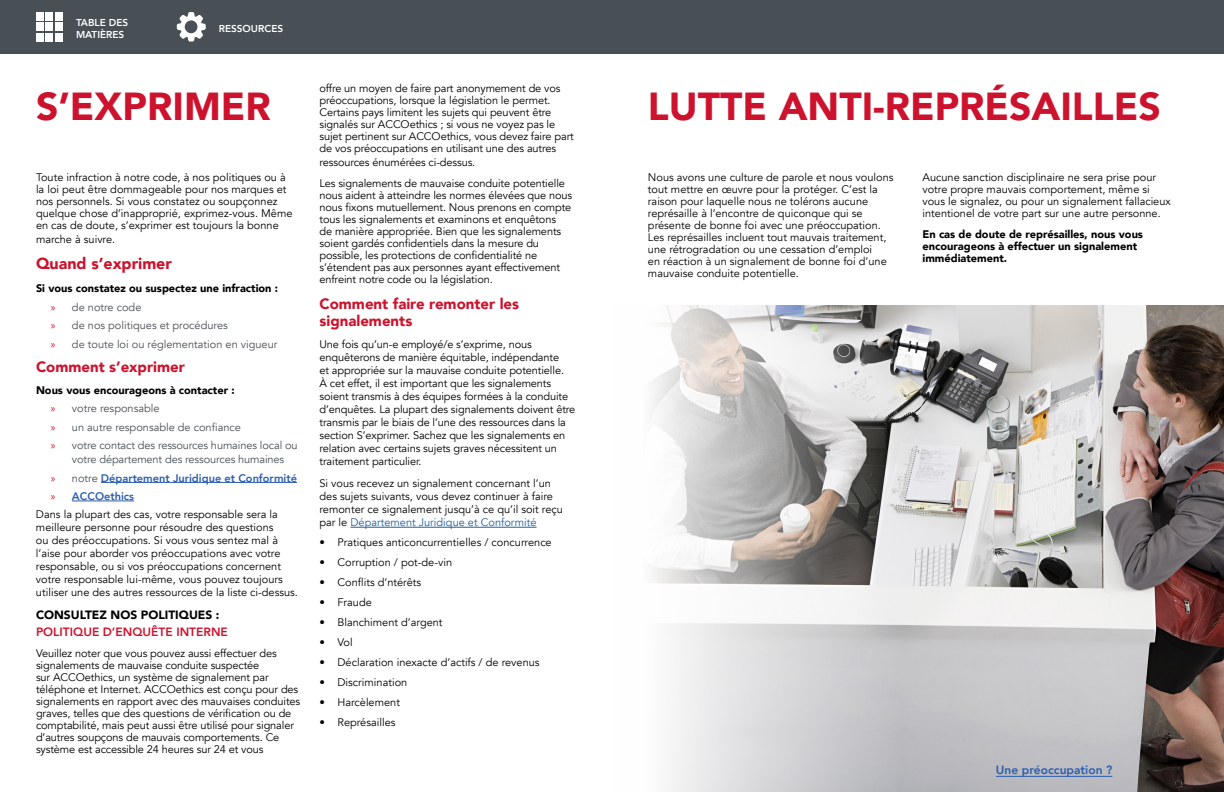
<style>
.page{position:relative;width:1224px;height:792px;background:#fff}
.page>*{position:absolute;margin:0;border:0;box-sizing:border-box;transform-origin:0 0}
.t1{font:900 39px "Avenir";color:#cd122d}
.t2{font:900 16px "Avenir";color:#cd122d}
.t3{font:900 15px/17px "Avenir";color:#cd122d}
.t4{font:800 12px "Avenir";color:#cd122d}
.t5{font:900 12px "Avenir";color:#000}
.t6{font:800 12px "Avenir";color:#2a5db0}
.t7{font:11px/12px "Avenir";letter-spacing:-.01em;color:#000}
.t8{font:11px/18.5px "Avenir";color:#484f55}
.t9{font:900 11px/12px "Avenir";color:#000}
.t10{font:800 10px/12px "Avenir";color:#fff}
.s1{color:#215e9e}
.s2{font-weight:900;color:#000}
.s3{font-family:"Myriad Pro";color:#cd122d}
.s4{font-weight:800;color:#2a5db0}
</style>
<div class="page">
<div style="left:0;top:0;width:1224px;height:54px;background:#484f55"></div>
<div style="left:36px;top:12px;width:8px;height:8px;background:#fff"></div>
<div style="left:36px;top:23px;width:8px;height:8px;background:#fff"></div>
<div style="left:36px;top:33px;width:8px;height:8px;background:#fff"></div>
<div style="left:46px;top:12px;width:7px;height:9px;background:#fff"></div>
<div style="left:46px;top:23px;width:7px;height:8px;background:#fff"></div>
<div style="left:46px;top:33px;width:7px;height:9px;background:#fff"></div>
<div style="left:55px;top:12px;width:8px;height:8px;background:#fff"></div>
<div style="left:55px;top:23px;width:8px;height:8px;background:#fff"></div>
<div style="left:55px;top:33px;width:8px;height:8px;background:#fff"></div>
<svg style="left:177px;top:12px;width:29px;height:30px"></svg>
<hr style="left:101px;top:482px;width:196px;height:1px;background:#2a5db0">
<hr style="left:72px;top:501px;width:62px;height:1px;background:#2a5db0">
<hr style="left:350px;top:527px;width:187px;height:1px;background:#215e9e">
<img style="left:652px;top:306px;width:572px;height:486px">
<hr style="left:996px;top:776px;width:116px;height:1px;background:#2a5db0">
<p class="t10" style="left:76px;top:16px;width:54px">TABLE DES<br>MATIÈRES</p>
<p class="t10" style="left:219px;top:22px;width:66px">RESSOURCES</p>
<p class="t7" style="left:320px;top:83px;width:256px">offre un moyen de faire part anonymement de vos préoccupations, lorsque la législation le permet.<br>Certains pays limitent les sujets qui peuvent être signalés sur ACCOethics ; si vous ne voyez pas le sujet pertinent sur ACCOethics, vous devez faire part de vos préoccupations en utilisant une des autres</p>
<p class="t7" style="left:320px;top:152px;width:247px;line-height:21px">ressources énumérées ci-dessus.<br>Les signalements de mauvaise conduite potentielle</p>
<p class="t7" style="left:320px;top:190px;width:254px">nous aident à atteindre les normes élevées que nous nous fixons mutuellement. Nous prenons en compte tous les signalements et examinons et enquêtons<br>de manière appropriée. Bien que les signalements soient gardés confidentiels dans la mesure du possible, les protections de confidentialité ne s’étendent pas aux personnes ayant effectivement enfreint notre code ou la législation.</p>
<h3 class="t3" style="left:320px;top:295px;width:201px">Comment faire remonter les signalements</h3>
<p class="t7" style="left:320px;top:338px;width:257px;line-height:13px">Une fois qu’un-e employé/e s’exprime, nous enquêterons de manière équitable, indépendante<br>et appropriée sur la mauvaise conduite potentielle.<br>À cet effet, il est important que les signalements soient transmis à des équipes formées à la conduite d’enquêtes. La plupart des signalements doivent être transmis par le biais de l’une des ressources dans la section S’exprimer. Sachez que les signalements en relation avec certains sujets graves nécessitent un traitement particulier.</p>
<p class="t7" style="left:320px;top:477px;width:245px;line-height:13px">Si vous recevez un signalement concernant l’un des sujets suivants, vous devez continuer à faire remonter ce signalement jusqu’à ce qu’il soit reçu par le <span class="s1">Département Juridique et Conformité</span></p>
<p class="t7" style="left:320px;top:537px;width:234px">• Pratiques anticoncurrentielles / concurrence</p>
<p class="t7" style="left:320px;top:557px;width:134px">• Corruption / pot-de-vin</p>
<p class="t7" style="left:320px;top:577px;width:103px">• Conflits d’ntérêts</p>
<p class="t7" style="left:320px;top:597px;width:54px">• Fraude</p>
<p class="t7" style="left:320px;top:617px;width:125px">• Blanchiment d’argent</p>
<p class="t7" style="left:320px;top:637px;width:35px">• Vol</p>
<p class="t7" style="left:320px;top:657px;width:222px">• Déclaration inexacte d’actifs / de revenus</p>
<p class="t7" style="left:320px;top:677px;width:89px">• Discrimination</p>
<p class="t7" style="left:320px;top:697px;width:82px">• Harcèlement</p>
<p class="t7" style="left:320px;top:717px;width:78px">• Représailles</p>
<h1 class="t1" style="left:36px;top:73px;width:236px">S’EXPRIMER</h1>
<h1 class="t1" style="left:648px;top:73px;width:514px">LUTTE ANTI-REPRÉSAILLES</h1>
<p class="t7" style="left:36px;top:172px;width:258px">Toute infraction à notre code, à nos politiques ou à la loi peut être dommageable pour nos marques et nos personnels. Si vous constatez ou soupçonnez quelque chose d’inapproprié, exprimez-vous. Même en cas de doute, s’exprimer est toujours la bonne</p>
<p class="t7" style="left:36px;top:234px;width:81px">marche à suivre.</p>
<h2 class="t2" style="left:36px;top:250px;width:137px">Quand s’exprimer</h2>
<p class="t8" style="left:51px;top:280px;width:229px;text-indent:-15px"><span class="s2">Si vous constatez ou suspectez une infraction : </span><span class="s3">»</span> de notre code<br><span class="s3">»</span> de nos politiques et procédures<br><span class="s3">»</span> de toute loi ou réglementation en vigueur</p>
<h3 class="t3" style="left:36px;top:357px;width:150px">Comment s’exprimer</h3>
<p class="t8" style="left:51px;top:381px;width:248px;text-indent:-15px"><span class="s2">Nous vous encourageons à contacter :<br></span><span class="s3">»</span> votre responsable<br><span class="s3">»</span> un autre responsable de confiance<br><span class="s3">»</span> votre contact des ressources humaines local ou</p>
<p class="t8" style="left:51px;top:450px;width:248px;text-indent:21px">votre département des ressources humaines<br><span class="s3">»</span> notre <span class="s4">Département Juridique et Conformité </span><span class="s3">»</span> <span class="s4">ACCOethics</span></p>
<p class="t7" style="left:36px;top:508px;width:263px;line-height:13px">Dans la plupart des cas, votre responsable sera la meilleure personne pour résoudre des questions<br>ou des préoccupations. Si vous vous sentez mal à l’aise pour aborder vos préoccupations avec votre responsable, ou si vos préoccupations concernent votre responsable lui-même, vous pouvez toujours utiliser une des autres ressources de la liste ci-dessus.</p>
<p class="t5" style="left:36px;top:604px;width:185px">CONSULTEZ NOS POLITIQUES :</p>
<p class="t4" style="left:36px;top:622px;width:193px">POLITIQUE D’ENQUÊTE INTERNE</p>
<p class="t7" style="left:36px;top:647px;width:266px">Veuillez noter que vous pouvez aussi effectuer des signalements de mauvaise conduite suspectée<br>sur ACCOethics, un système de signalement par téléphone et Internet. ACCOethics est conçu pour des signalements en rapport avec des mauvaises conduites graves, telles que des questions de vérification ou de comptabilité, mais peut aussi être utilisé pour signaler d’autres soupçons de mauvais comportements. Ce système est accessible 24 heures sur 24 et vous</p>
<p class="t7" style="left:648px;top:172px;width:247px">Nous avons une culture de parole et nous voulons tout mettre en œuvre pour la protéger. C’est la raison pour laquelle nous ne tolérons aucune représaille à l’encontre de quiconque qui se présente de bonne foi avec une préoccupation.<br>Les représailles incluent tout mauvais traitement, une rétrogradation ou une cessation d’emploi<br>en réaction à un signalement de bonne foi d’une mauvaise conduite potentielle.</p>
<p class="t7" style="left:923px;top:172px;width:250px">Aucune sanction disciplinaire ne sera prise pour votre propre mauvais comportement, même si vous le signalez, ou pour un signalement fallacieux intentionel de votre part sur une autre personne.</p>
<p class="t9" style="left:923px;top:228px;width:222px">En cas de doute de représailles, nous vous encourageons à effectuer un signalement immédiatement.</p>
<p class="t6" style="left:996px;top:761px;width:118px">Une préoccupation ?</p>
</div>
